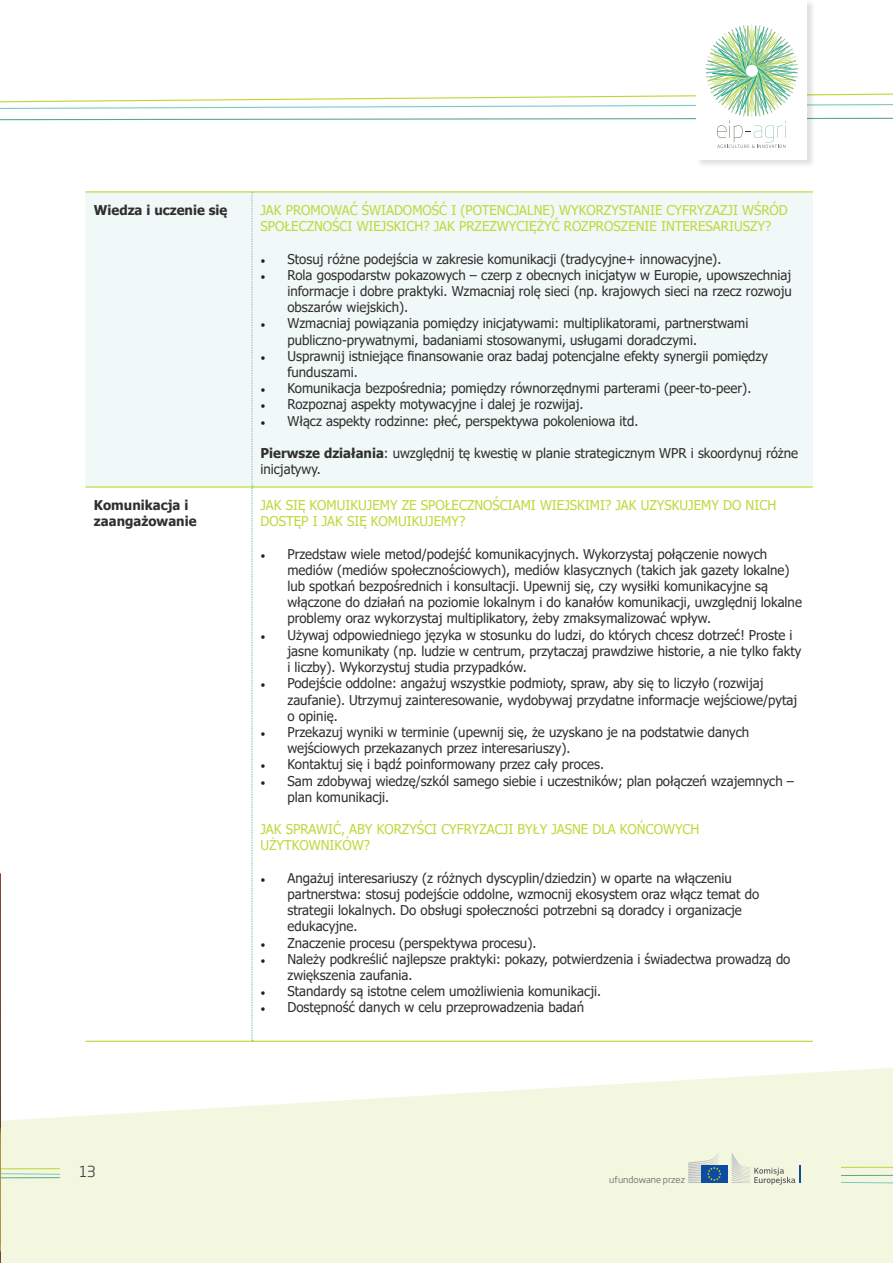
<style>
.page{position:relative;width:893px;height:1263px;background:#fff}
.page>*{position:absolute;margin:0;border:0;box-sizing:border-box;transform-origin:0 0}
.t1{font:300 15px "Soho Gothic Pro";color:#312f30}
.t2{font:13.5px/16.2px "Tahoma";color:#312f30}
.t3{font:13.5px/16.2px "Tahoma";color:#c1d83e}
.t4{font:700 13.5px/16.2px "Tahoma";color:#312f30}
.t5{font:300 9px "Soho Gothic Pro";color:#58595b}
.s1{font-family:"Minion Pro";color:#231f20}
.s2{font-weight:700}
</style>
<div class="page">
<svg style="left:1px;top:1068px;width:892px;height:195px;background:#f4f8e3"></svg>
<svg style="left:1px;top:1163px;width:59px;height:21px"></svg>
<svg style="left:841px;top:1163px;width:52px;height:21px"></svg>
<div style="left:696px;top:0;width:120px;height:169px;background:#231f20;opacity:.14"></div>
<div style="left:697px;top:0;width:110px;height:160px;background:#fff"></div>
<hr style="left:751px;top:24px;width:1px;height:40px;background:#dbe9b8">
<svg style="left:0;top:25px;width:893px;height:123px"></svg>
<svg style="left:732px;top:1152px;width:69px;height:33px;background:#e0e5d2"></svg>
<div style="left:701px;top:1165px;width:27px;height:18px;background:#0d4da1"></div>
<svg style="left:688px;top:1152px;width:33px;height:31px"></svg>
<div style="left:85px;top:192px;width:728px;height:294px;background:#f0f9f7"></div>
<svg style="left:252px;top:192px;width:1px;height:849px"></svg>
<hr style="left:85px;top:191px;width:167px;height:1px;background:#bed630">
<hr style="left:252px;top:191px;width:561px;height:1px;background:#bed630">
<hr style="left:85px;top:486px;width:167px;height:1px;background:#bed630">
<hr style="left:252px;top:486px;width:561px;height:1px;background:#bed630">
<hr style="left:85px;top:1041px;width:167px;height:1px;background:#bed630">
<hr style="left:252px;top:1041px;width:561px;height:1px;background:#bed630">
<img style="left:0;top:873px;width:1px;height:390px">
<p class="t4" style="left:94px;top:203px;width:135px">Wiedza i uczenie się</p>
<p class="t3" style="left:260px;top:203px;width:529px">JAK PROMOWAĆ ŚWIADOMOŚĆ I (POTENCJALNE) WYKORZYSTANIE CYFRYZAZJI WŚRÓD<br>SPOŁECZNOŚCI WIEJSKICH? JAK PRZEZWYCIĘŻYĆ ROZPROSZENIE INTERESARIUSZY?</p>
<p class="t2" style="left:260px;top:251px;width:462px"><span class="s1">•</span> Stosuj różne podejścia w zakresie komunikacji (tradycyjne+ innowacyjne).</p>
<p class="t2" style="left:287px;top:268px;width:506px;text-align:justify;text-indent:-27px"><span class="s1">•</span> Rola gospodarstw pokazowych – czerp z obecnych inicjatyw w Europie, upowszechniaj informacje i dobre praktyki. Wzmacniaj rolę sieci (np. krajowych sieci na rzecz rozwoju obszarów wiejskich).</p>
<p class="t2" style="left:287px;top:316px;width:462px;text-indent:-27px"><span class="s1">•</span> Wzmacniaj powiązania pomiędzy inicjatywami: multiplikatorami, partnerstwami publiczno-prywatnymi, badaniami stosowanymi, usługami doradczymi.</p>
<p class="t2" style="left:287px;top:349px;width:482px;text-indent:-27px"><span class="s1">•</span> Usprawnij istniejące finansowanie oraz badaj potencjalne efekty synergii pomiędzy funduszami.</p>
<p class="t2" style="left:260px;top:381px;width:492px"><span class="s1">•</span> Komunikacja bezpośrednia; pomiędzy równorzędnymi parterami (peer-to-peer).</p>
<p class="t2" style="left:260px;top:397px;width:325px"><span class="s1">•</span> Rozpoznaj aspekty motywacyjne i dalej je rozwijaj.</p>
<p class="t2" style="left:260px;top:413px;width:379px"><span class="s1">•</span> Włącz aspekty rodzinne: płeć, perspektywa pokoleniowa itd.</p>
<p class="t2" style="left:260px;top:446px;width:539px"><span class="s2">Pierwsze działania</span>: uwzględnij tę kwestię w planie strategicznym WPR i skoordynuj różne inicjatywy.</p>
<p class="t4" style="left:94px;top:498px;width:104px">Komunikacja i zaangażowanie</p>
<p class="t3" style="left:260px;top:498px;width:517px">JAK SIĘ KOMUIKUJEMY ZE SPOŁECZNOŚCIAMI WIEJSKIMI? JAK UZYSKUJEMY DO NICH<br>DOSTĘP I JAK SIĘ KOMUIKUJEMY?</p>
<p class="t2" style="left:287px;top:546px;width:516px;text-indent:-27px"><span class="s1">•</span> Przedstaw wiele metod/podejść komunikacyjnych. Wykorzystaj połączenie nowych mediów (mediów społecznościowych), mediów klasycznych (takich jak gazety lokalne) lub spotkań bezpośrednich i konsultacji. Upewnij się, czy wysiłki komunikacyjne są włączone do działań na poziomie lokalnym i do kanałów komunikacji, uwzględnij lokalne problemy oraz wykorzystaj multiplikatory, żeby zmaksymalizować wpływ.</p>
<p class="t2" style="left:287px;top:627px;width:515px;text-indent:-27px"><span class="s1">•</span> Używaj odpowiedniego języka w stosunku do ludzi, do których chcesz dotrzeć! Proste i jasne komunikaty (np. ludzie w centrum, przytaczaj prawdziwe historie, a nie tylko fakty i liczby). Wykorzystuj studia przypadków.</p>
<p class="t2" style="left:287px;top:676px;width:511px;text-indent:-27px"><span class="s1">•</span> Podejście oddolne: angażuj wszystkie podmioty, spraw, aby się to liczyło (rozwijaj zaufanie). Utrzymuj zainteresowanie, wydobywaj przydatne informacje wejściowe/pytaj o opinię.</p>
<p class="t2" style="left:287px;top:725px;width:463px;text-indent:-27px"><span class="s1">•</span> Przekazuj wyniki w terminie (upewnij się, że uzyskano je na podstatwie danych wejściowych przekazanych przez interesariuszy).</p>
<p class="t2" style="left:260px;top:757px;width:345px"><span class="s1">•</span> Kontaktuj się i bądź poinformowany przez cały proces.</p>
<p class="t2" style="left:287px;top:773px;width:508px;text-indent:-27px"><span class="s1">•</span> Sam zdobywaj wiedzę/szkól samego siebie i uczestników; plan połączeń wzajemnych – plan komunikacji.</p>
<p class="t3" style="left:260px;top:822px;width:441px">JAK SPRAWIĆ, ABY KORZYŚCI CYFRYZACJI BYŁY JASNE DLA KOŃCOWYCH<br>UŻYTKOWNIKÓW?</p>
<p class="t2" style="left:287px;top:870px;width:473px;text-indent:-27px"><span class="s1">•</span> Angażuj interesariuszy (z różnych dyscyplin/dziedzin) w oparte na włączeniu partnerstwa: stosuj podejście oddolne, wzmocnij ekosystem oraz włącz temat do strategii lokalnych. Do obsługi społeczności potrzebni są doradcy i organizacje edukacyjne.</p>
<p class="t2" style="left:260px;top:935px;width:277px"><span class="s1">•</span> Znaczenie procesu (perspektywa procesu).</p>
<p class="t2" style="left:287px;top:951px;width:504px;text-indent:-27px"><span class="s1">•</span> Należy podkreślić najlepsze praktyki: pokazy, potwierdzenia i świadectwa prowadzą do zwiększenia zaufania.</p>
<p class="t2" style="left:260px;top:984px;width:342px"><span class="s1">•</span> Standardy są istotne celem umożliwienia komunikacji.</p>
<p class="t2" style="left:260px;top:1000px;width:325px"><span class="s1">•</span> Dostępność danych w celu przeprowadzenia badań</p>
<p class="t1" style="left:79px;top:1160px;width:18px">13</p>
<p class="t5" style="left:609px;top:1173px;width:77px">ufundowane przez</p>
</div>
